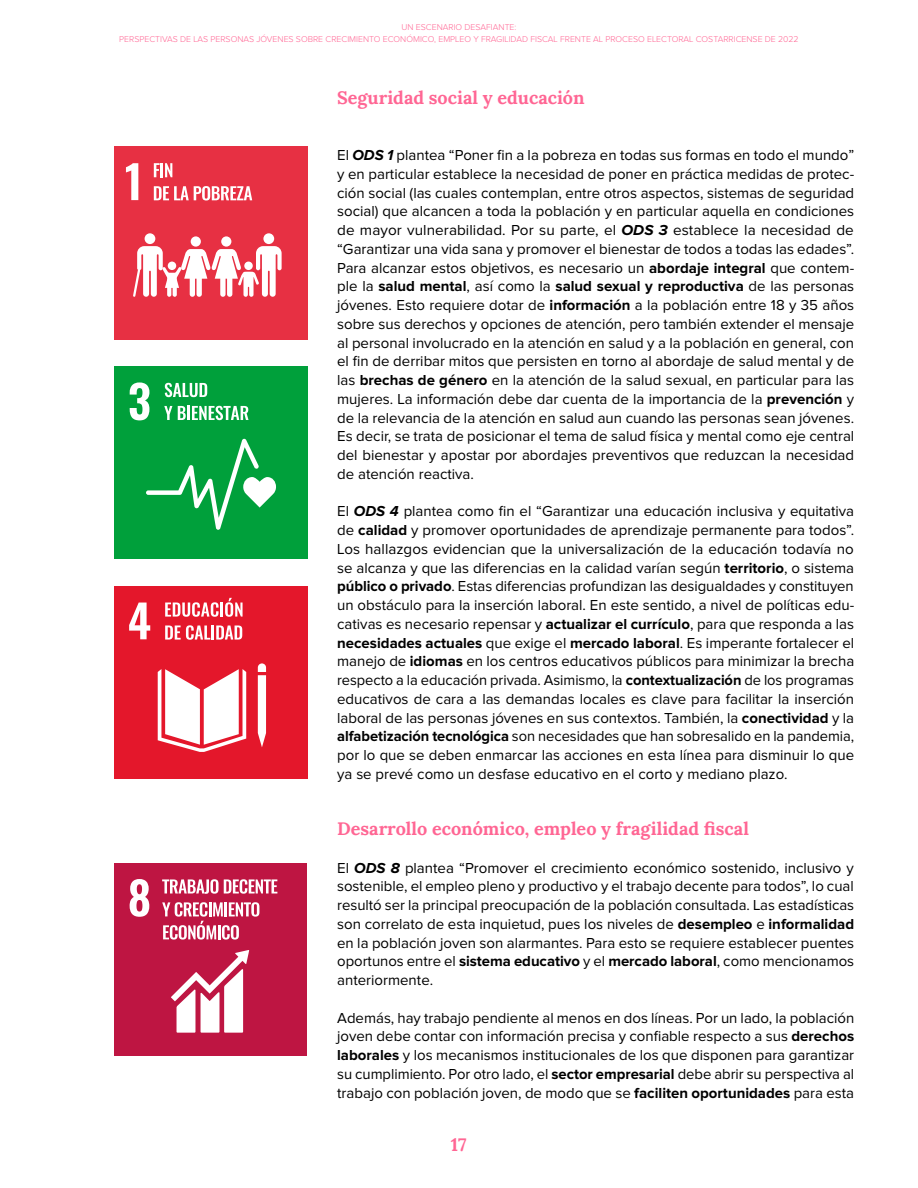
<style>
.page{position:relative;width:918px;height:1188px;background:#fff}
.page>*{position:absolute;margin:0;border:0;box-sizing:border-box;transform-origin:0 0}
.t1{font:700 18px "Lora";color:#ff6694}
.t2{font:15px/18.8px "Proxima Nova";color:#000;text-align:justify}
.t3{font:300 8.7px/12px "Proxima Nova";color:#ff6694;text-align:center}
.s1{font-weight:700;font-style:italic}
.s2{font-weight:700}
</style>
<div class="page">
<div style="left:114px;top:147px;width:193px;height:193px;background:#e73043"></div>
<svg style="left:126px;top:163px;width:12px;height:37px"></svg>
<svg style="left:154px;top:163px;width:18px;height:14px"></svg>
<svg style="left:154px;top:186px;width:98px;height:15px"></svg>
<div style="left:263px;top:233px;width:11px;height:11px;background:#fff;border-radius:50%"></div>
<div style="left:221px;top:236px;width:10px;height:11px;background:#fff;border-radius:50%"></div>
<div style="left:191px;top:236px;width:10px;height:11px;background:#fff;border-radius:50%"></div>
<div style="left:145px;top:233px;width:10px;height:11px;background:#fff;border-radius:50%"></div>
<svg style="left:133px;top:246px;width:149px;height:51px"></svg>
<div style="left:114px;top:367px;width:193px;height:192px;background:#00a03b"></div>
<svg style="left:130px;top:382px;width:19px;height:38px"></svg>
<svg style="left:165px;top:383px;width:42px;height:14px"></svg>
<svg style="left:164px;top:406px;width:8px;height:14px"></svg>
<svg style="left:178px;top:406px;width:8px;height:14px"></svg>
<hr style="left:187px;top:406px;width:3px;height:14px;background:#fff">
<svg style="left:192px;top:406px;width:57px;height:14px"></svg>
<svg style="left:146px;top:439px;width:130px;height:91px"></svg>
<div style="left:114px;top:586px;width:193px;height:193px;background:#e4172b"></div>
<svg style="left:129px;top:603px;width:21px;height:36px"></svg>
<svg style="left:165px;top:598px;width:78px;height:19px"></svg>
<svg style="left:165px;top:625px;width:77px;height:15px"></svg>
<svg style="left:158px;top:669px;width:88px;height:83px"></svg>
<svg style="left:258px;top:663px;width:8px;height:84px"></svg>
<div style="left:115px;top:863px;width:192px;height:192px;background:#be1542"></div>
<svg style="left:130px;top:879px;width:19px;height:38px"></svg>
<svg style="left:162px;top:879px;width:115px;height:15px"></svg>
<svg style="left:162px;top:902px;width:97px;height:38px"></svg>
<svg style="left:171px;top:950px;width:78px;height:83px"></svg>
<p class="t3" style="left:119px;top:22px;width:681px">UN ESCENARIO DESAFIANTE:<br>PERSPECTIVAS DE LAS PERSONAS JÓVENES SOBRE CRECIMIENTO ECONÓMICO, EMPLEO Y FRAGILIDAD FISCAL FRENTE AL PROCESO ELECTORAL COSTARRICENSE DE 2022</p>
<p class="t1" style="left:337px;top:84px;width:249px">Seguridad social y educación</p>
<p class="t2" style="left:337px;top:146px;width:519px">El <span class="s1">ODS 1</span> plantea “Poner fin a la pobreza en todas sus formas en todo el mundo” y en particular establece la necesidad de poner en práctica medidas de protec&shy;ción social (las cuales contemplan, entre otros aspectos, sistemas de seguridad social) que alcancen a toda la población y en particular aquella en condiciones de mayor vulnerabilidad. Por su parte, el <span class="s1">ODS 3</span> establece la necesidad de “Garantizar una vida sana y promover el bienestar de todos a todas las edades”.<br>Para alcanzar estos objetivos, es necesario un <span class="s2">abordaje integral</span> que contem&shy;ple la <span class="s2">salud mental</span>, así como la <span class="s2">salud sexual y reproductiva</span> de las personas jóvenes. Esto requiere dotar de <span class="s2">información</span> a la población entre 18 y 35 años sobre sus derechos y opciones de atención, pero también extender el mensaje al personal involucrado en la atención en salud y a la población en general, con el fin de derribar mitos que persisten en torno al abordaje de salud mental y de las <span class="s2">brechas de género</span> en la atención de la salud sexual, en particular para las mujeres. La información debe dar cuenta de la importancia de la <span class="s2">prevención</span> y de la relevancia de la atención en salud aun cuando las personas sean jóvenes.<br>Es decir, se trata de posicionar el tema de salud física y mental como eje central del bienestar y apostar por abordajes preventivos que reduzcan la necesidad de atención reactiva.</p>
<p class="t2" style="left:337px;top:502px;width:519px">El <span class="s1">ODS 4</span> plantea como fin el “Garantizar una educación inclusiva y equitativa de <span class="s2">calidad</span> y promover oportunidades de aprendizaje permanente para todos”.<br>Los hallazgos evidencian que la universalización de la educación todavía no se alcanza y que las diferencias en la calidad varían según <span class="s2">territorio</span>, o sistema <span class="s2">público o privado</span>. Estas diferencias profundizan las desigualdades y constituyen un obstáculo para la inserción laboral. En este sentido, a nivel de políticas edu&shy;cativas es necesario repensar y <span class="s2">actualizar el currículo</span>, para que responda a las <span class="s2">necesidades actuales</span> que exige el <span class="s2">mercado laboral</span>. Es imperante fortalecer el manejo de <span class="s2">idiomas</span> en los centros educativos públicos para minimizar la brecha respecto a la educación privada. Asimismo, la <span class="s2">contextualización</span> de los programas educativos de cara a las demandas locales es clave para facilitar la inserción laboral de las personas jóvenes en sus contextos. También, la <span class="s2">conectividad</span> y la <span class="s2">alfabetización tecnológica</span> son necesidades que han sobresalido en la pandemia, por lo que se deben enmarcar las acciones en esta línea para disminuir lo que ya se prevé como un desfase educativo en el corto y mediano plazo.</p>
<p class="t1" style="left:337px;top:815px;width:413px">Desarrollo económico, empleo y fragilidad fiscal</p>
<p class="t2" style="left:337px;top:859px;width:519px">El <span class="s1">ODS 8</span> plantea “Promover el crecimiento económico sostenido, inclusivo y sostenible, el empleo pleno y productivo y el trabajo decente para todos”, lo cual resultó ser la principal preocupación de la población consultada. Las estadísticas son correlato de esta inquietud, pues los niveles de <span class="s2">desempleo</span> e <span class="s2">informalidad </span>en la población joven son alarmantes. Para esto se requiere establecer puentes oportunos entre el <span class="s2">sistema educativo</span> y el <span class="s2">mercado laboral</span>, como mencionamos anteriormente.</p>
<p class="t2" style="left:337px;top:1009px;width:519px">Además, hay trabajo pendiente al menos en dos líneas. Por un lado, la población joven debe contar con información precisa y confiable respecto a sus <span class="s2">derechos laborales</span> y los mecanismos institucionales de los que disponen para garantizar su cumplimiento. Por otro lado, el <span class="s2">sector empresarial</span> debe abrir su perspectiva al trabajo con población joven, de modo que se <span class="s2">faciliten oportunidades</span> para esta</p>
<p class="t1" style="left:451px;top:1131px;width:17px">17</p>
</div>
